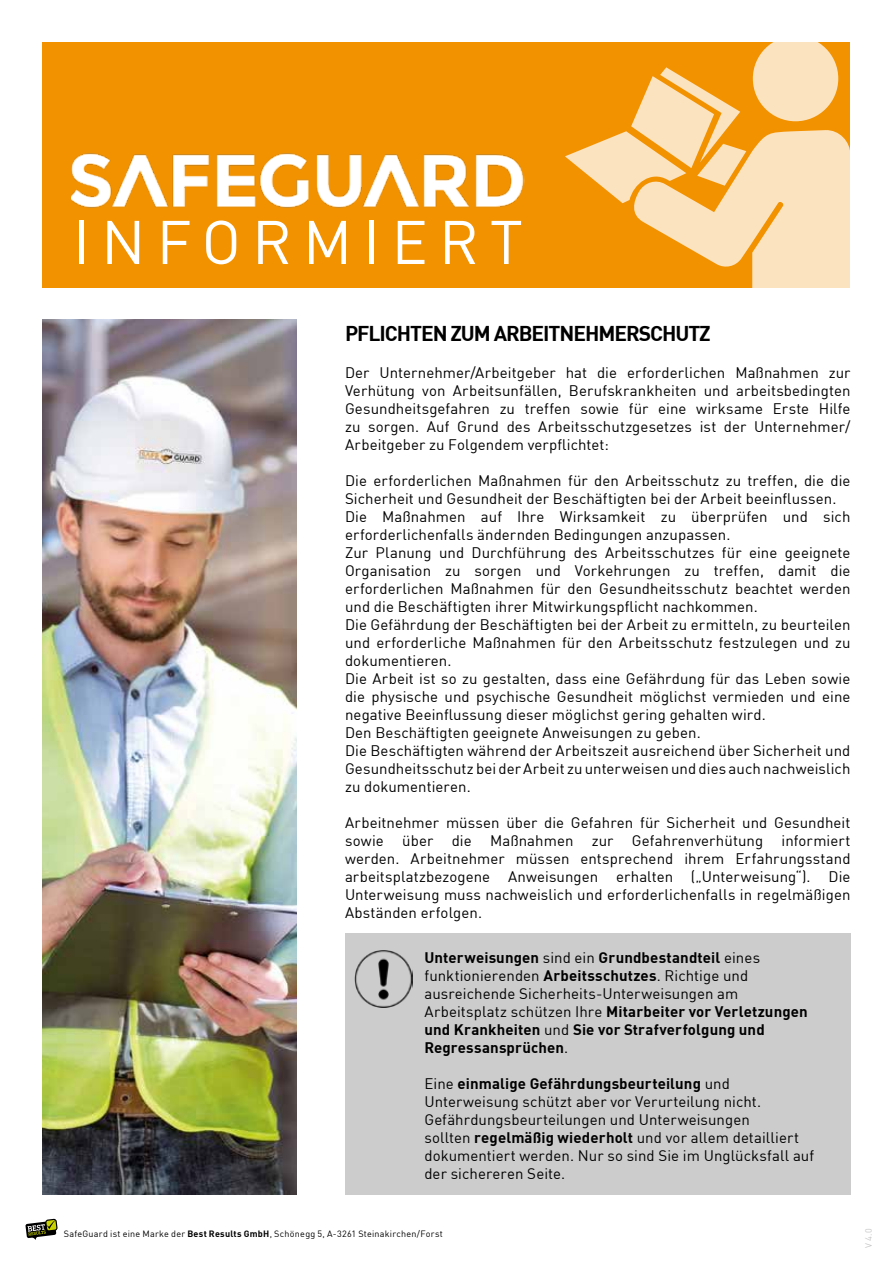
<style>
.page{position:relative;width:893px;height:1263px;background:#fff}
.page>*{position:absolute;margin:0;border:0;box-sizing:border-box;transform-origin:0 0}
.t1{font:60.6px "DIN";letter-spacing:.185em;color:#fff}
.t2{font:21px "DIN Bold";letter-spacing:-.05em;color:#000}
.t3{font:15px/18px "DIN";letter-spacing:.005em;color:#000}
.t4{font:15px/18px "DIN Bold";letter-spacing:.01em;color:#000}
.t5{font:9px "DIN";letter-spacing:.025em;color:#000}
.t6{font:9px "DIN";color:#c6c6c6}
.s1{font-family:"DIN"}
.s2{font-family:"DIN Bold"}
</style>
<div class="page">
<svg style="left:26px;top:1219px;width:32px;height:21px"></svg>
<img style="left:43px;top:320px;width:253px;height:874px">
<div style="left:345px;top:933px;width:505px;height:261px;background:#ccc"></div>
<img style="left:355px;top:950px;width:58px;height:57px">
<div style="left:43px;top:43px;width:807px;height:245px;background:#f39200"></div>
<img style="left:72px;top:153px;width:452px;height:55px">
<svg style="left:565px;top:42px;width:285px;height:246px;fill:#fbe3bf"></svg>
<h1 class="t1" style="left:73px;top:204px;width:451px">INFORMIERT</h1>
<h2 class="t2" style="left:345px;top:320px;width:367px">PFLICHTEN ZUM ARBEITNEHMERSCHUTZ</h2>
<p class="t3" style="left:345px;top:363px;width:507px;text-align:justify">Der Unternehmer/Arbeitgeber hat die erforderlichen Maßnahmen zur Verhütung von Arbeitsunfällen, Berufskrankheiten und arbeitsbedingten Gesundheitsgefahren zu treffen sowie für eine wirksame Erste Hilfe zu sorgen. Auf Grund des Arbeitsschutzgesetzes ist der Unternehmer/ Arbeitgeber zu Folgendem verpflichtet:</p>
<p class="t3" style="left:345px;top:471px;width:507px">Die erforderlichen Maßnahmen für den Arbeitsschutz zu treffen, die die Sicherheit und Gesundheit der Beschäftigten bei der Arbeit beeinflussen.<br>Die Maßnahmen auf Ihre Wirksamkeit zu überprüfen und sich erforderlichenfalls ändernden Bedingungen anzupassen.<br>Zur Planung und Durchführung des Arbeitsschutzes für eine geeignete Organisation zu sorgen und Vorkehrungen zu treffen, damit die erforderlichen Maßnahmen für den Gesundheitsschutz beachtet werden und die Beschäftigten ihrer Mitwirkungspflicht nachkommen.<br>Die Gefährdung der Beschäftigten bei der Arbeit zu ermitteln, zu beurteilen und erforderliche Maßnahmen für den Arbeitsschutz festzulegen und zu dokumentieren.<br>Die Arbeit ist so zu gestalten, dass eine Gefährdung für das Leben sowie die physische und psychische Gesundheit möglichst vermieden und eine negative Beeinflussung dieser möglichst gering gehalten wird.<br>Den Beschäftigten geeignete Anweisungen zu geben.<br>Die Beschäftigten während der Arbeitszeit ausreichend über Sicherheit und Gesundheitsschutz bei der Arbeit zu unterweisen und dies auch nachweislich zu dokumentieren.</p>
<p class="t3" style="left:345px;top:813px;width:507px;text-align:justify">Arbeitnehmer müssen über die Gefahren für Sicherheit und Gesundheit sowie über die Maßnahmen zur Gefahrenverhütung informiert werden. Arbeitnehmer müssen entsprechend ihrem Erfahrungsstand arbeitsplatzbezogene Anweisungen erhalten („Unterweisung“). Die Unterweisung muss nachweislich und erforderlichenfalls in regelmäßigen Abständen erfolgen.</p>
<p class="t4" style="left:424px;top:948px;width:337px">Unterweisungen <span class="s1">sind ein</span> Grundbestandteil <span class="s1">eines</span></p>
<p class="t3" style="left:424px;top:966px;width:325px">funktionierenden <span class="s2">Arbeitsschutzes</span>. Richtige und ausreichende Sicherheits-Unterweisungen am</p>
<p class="t4" style="left:424px;top:1002px;width:385px"><span class="s1">Arbeitsplatz schützen Ihre</span> Mitarbeiter vor Verletzungen und Krankheiten <span class="s1">und</span> Sie vor Strafverfolgung und<br>Regressansprüchen<span class="s1">.</span></p>
<p class="t4" style="left:424px;top:1074px;width:307px"><span class="s1">Eine</span> einmalige Gefährdungsbeurteilung <span class="s1">und</span></p>
<p class="t3" style="left:424px;top:1092px;width:391px">Unterweisung schützt aber vor Verurteilung nicht.<br>Gefährdungsbeurteilungen und Unterweisungen<br>sollten <span class="s2">regelmäßig wiederholt</span> und vor allem detailliert dokumentiert werden. Nur so sind Sie im Unglücksfall auf der sichereren Seite.</p>
<p class="t5" style="left:64px;top:1228px;width:381px">SafeGuard ist eine Marke der <span class="s2">Best Results GmbH</span>, Schönegg 5, A-3261 Steinakirchen/Forst</p>
<p class="t6" style="left:863px;top:1248px;width:21px;rotate:-90deg">V 4.0</p>
</div>
